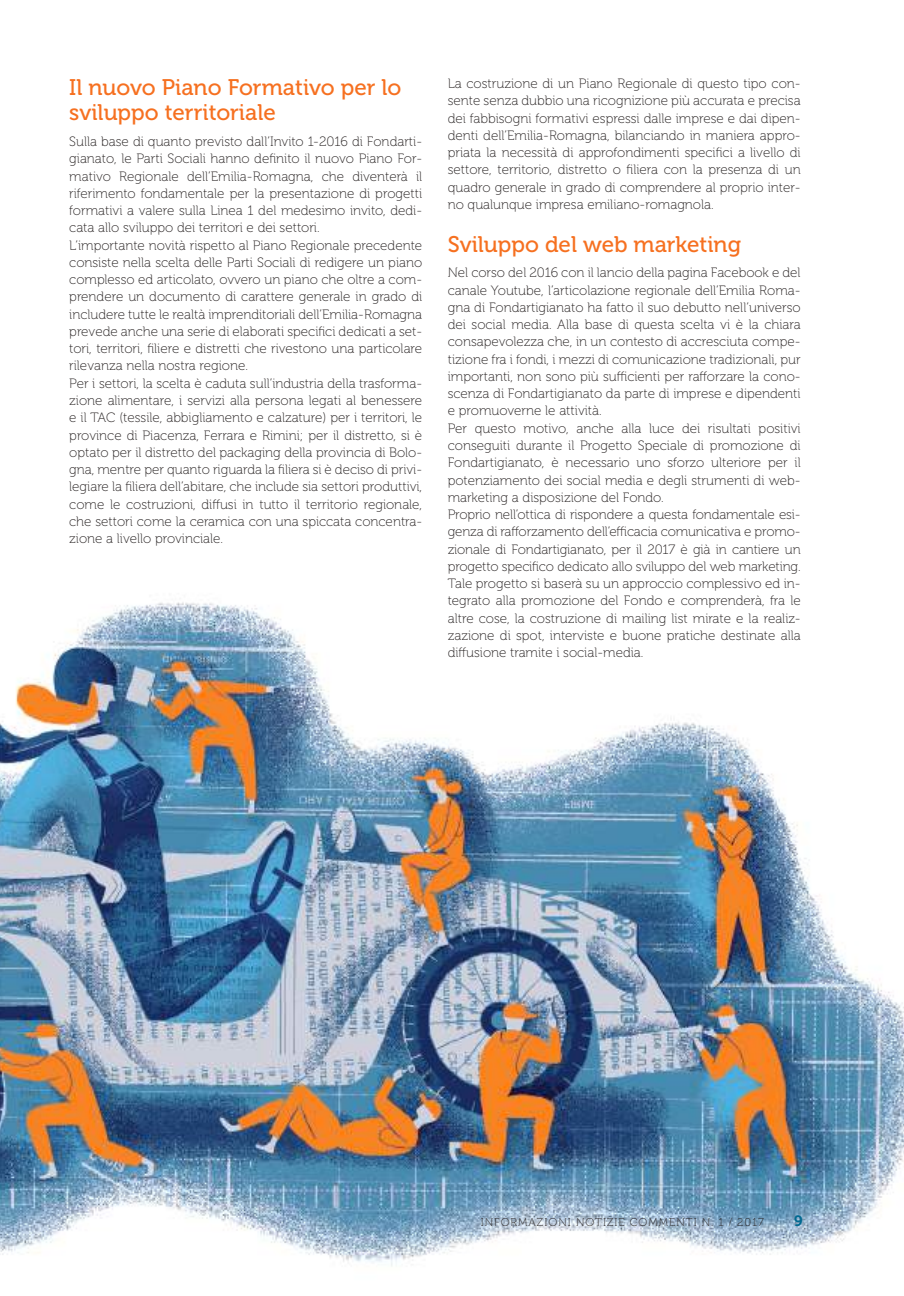
<style>
.page{position:relative;width:904px;height:1296px;background:#fff}
.page>*{position:absolute;margin:0;border:0;box-sizing:border-box;transform-origin:0 0}
.t1{font:22.5px/25.5px "Museo 500";color:#f67020}
.t2{font:15px "Museo 700";color:#006991}
.t3{font:13.5px/17.2px "Museo 100";color:#241f1f}
.t4{font:11.25px "Museo 100";letter-spacing:.09em;color:#241f1f}
</style>
<div class="page">
<img style="left:0;top:602px;width:904px;height:664px">
<h1 class="t1" style="left:69px;top:75px;width:334px">Il nuovo Piano Formativo per lo sviluppo territoriale</h1>
<p class="t3" style="left:69px;top:133px;width:354px">Sulla base di quanto previsto dall’Invito 1-2016 di Fondarti&shy;gianato, le Parti Sociali hanno definito il nuovo Piano For&shy;mativo Regionale dell’Emilia-Romagna, che diventerà il riferimento fondamentale per la presentazione di progetti formativi a valere sulla Linea 1 del medesimo invito, dedi&shy;cata allo sviluppo dei territori e dei settori.<br>L’importante novità rispetto al Piano Regionale precedente consiste nella scelta delle Parti Sociali di redigere un piano complesso ed articolato, ovvero un piano che oltre a com&shy;prendere un documento di carattere generale in grado di includere tutte le realtà imprenditoriali dell’Emilia-Romagna prevede anche una serie di elaborati specifici dedicati a set&shy;tori, territori, filiere e distretti che rivestono una particolare rilevanza nella nostra regione.<br>Per i settori, la scelta è caduta sull’industria della trasforma&shy;zione alimentare, i servizi alla persona legati al benessere e il TAC (tessile, abbigliamento e calzature) per i territori, le province di Piacenza, Ferrara e Rimini; per il distretto, si è optato per il distretto del packaging della provincia di Bolo&shy;gna, mentre per quanto riguarda la filiera si è deciso di privi&shy;legiare la filiera dell’abitare, che include sia settori produttivi, come le costruzioni, diffusi in tutto il territorio regionale, che settori come la ceramica con una spiccata concentra&shy;zione a livello provinciale.</p>
<p class="t3" style="left:448px;top:75px;width:354px;text-align:justify">La costruzione di un Piano Regionale di questo tipo con&shy;sente senza dubbio una ricognizione più accurata e precisa dei fabbisogni formativi espressi dalle imprese e dai dipen&shy;denti dell’Emilia-Romagna, bilanciando in maniera appro&shy;priata la necessità di approfondimenti specifici a livello di settore, territorio, distretto o filiera con la presenza di un quadro generale in grado di comprendere al proprio inter&shy;no qualunque impresa emiliano-romagnola.</p>
<h1 class="t1" style="left:448px;top:231px;width:295px">Sviluppo del web marketing</h1>
<p class="t3" style="left:448px;top:264px;width:354px">Nel corso del 2016 con il lancio della pagina Facebook e del canale Youtube, l’articolazione regionale dell’Emilia Roma&shy;gna di Fondartigianato ha fatto il suo debutto nell’universo dei social media. Alla base di questa scelta vi è la chiara consapevolezza che, in un contesto di accresciuta compe&shy;tizione fra i fondi, i mezzi di comunicazione tradizionali, pur importanti, non sono più sufficienti per rafforzare la cono&shy;scenza di Fondartigianato da parte di imprese e dipendenti e promuoverne le attività.<br>Per questo motivo, anche alla luce dei risultati positivi conseguiti durante il Progetto Speciale di promozione di Fondartigianato, è necessario uno sforzo ulteriore per il potenziamento dei social media e degli strumenti di web&shy;marketing a disposizione del Fondo.<br>Proprio nell’ottica di rispondere a questa fondamentale esi&shy;genza di rafforzamento dell’efficacia comunicativa e promo&shy;zionale di Fondartigianato, per il 2017 è già in cantiere un progetto specifico dedicato allo sviluppo del web marketing.<br>Tale progetto si baserà su un approccio complessivo ed in&shy;tegrato alla promozione del Fondo e comprenderà, fra le altre cose, la costruzione di mailing list mirate e la realiz&shy;zazione di spot, interviste e buone pratiche destinate alla diffusione tramite i social-media.</p>
<p class="t4" style="left:481px;top:1215px;width:284px">INFORMAZIONI NOTIZIE COMMENTI N. 1 / 2017</p>
<p class="t2" style="left:794px;top:1211px;width:10px">9</p>
</div>
